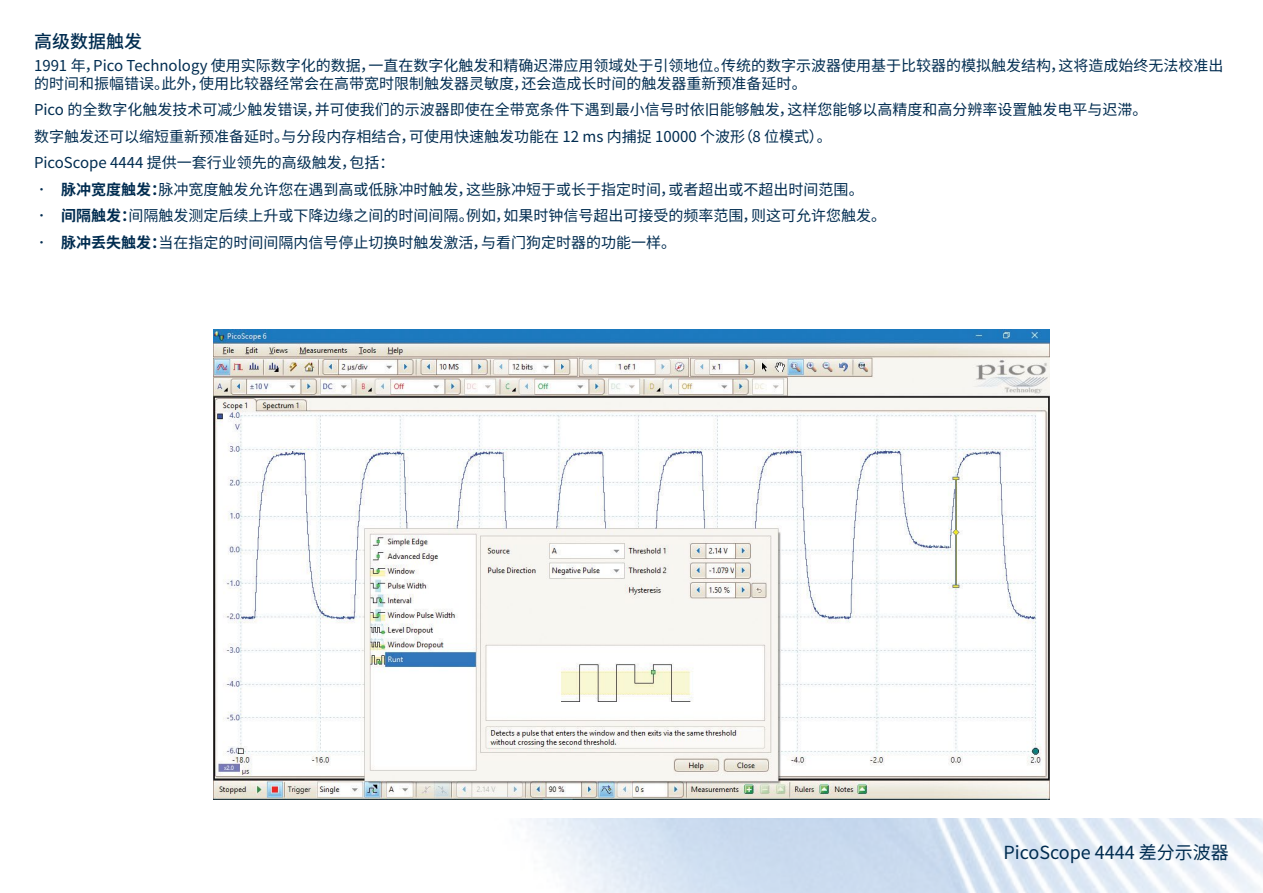
<style>
.page{position:relative;width:1263px;height:893px;background:#fff}
.page>*{position:absolute;margin:0;border:0;box-sizing:border-box;transform-origin:0 0}
.t1{font:18px "Noto Sans CJ Ksc";color:#002c50}
.t2{font:500 18px "Noto Sans CJ Ksc";color:#002c50}
.t3{font:15px/26.5px "Noto Sans CJ Ksc";color:#002c50}
.s1{font-weight:700}
</style>
<div class="page">
<img style="left:528px;top:819px;width:735px;height:74px">
<img style="left:214px;top:330px;width:835px;height:470px">
<p class="t2" style="left:34px;top:32px;width:109px">高级数据触发</p>
<p class="t3" style="left:34px;top:56px;width:1191px;line-height:18px">1991 年，Pico Technology 使用实际数字化的数据，一直在数字化触发和精确迟滞应用领域处于引领地位。传统的数字示波器使用基于比较器的模拟触发结构，这将造成始终无法校准出的时间和振幅错误。此外，使用比较器经常会在高带宽时限制触发器灵敏度，还会造成长时间的触发器重新预准备延时。</p>
<p class="t3" style="left:34px;top:97px;width:1115px">Pico 的全数字化触发技术可减少触发错误，并可使我们的示波器即使在全带宽条件下遇到最小信号时依旧能够触发，这样您能够以高精度和高分辨率设置触发电平与迟滞。数字触发还可以缩短重新预准备延时。与分段内存相结合，可使用快速触发功能在 12 ms 内捕捉 10000 个波形（8 位模式）。<br>PicoScope 4444 提供一套行业领先的高级触发，包括：</p>
<p class="t3" style="left:34px;top:176px;width:831px"><span class="s1">• 脉冲宽度触发：</span>脉冲宽度触发允许您在遇到高或低脉冲时触发，这些脉冲短于或长于指定时间，或者超出或不超出时间范围。</p>
<p class="t3" style="left:34px;top:203px;width:854px"><span class="s1">• 间隔触发：</span>间隔触发测定后续上升或下降边缘之间的时间间隔。例如，如果时钟信号超出可接受的频率范围，则这可允许您触发。</p>
<p class="t3" style="left:34px;top:229px;width:644px"><span class="s1">• 脉冲丢失触发：</span>当在指定的时间间隔内信号停止切换时触发激活，与看门狗定时器的功能一样。</p>
<p class="t1" style="left:1003px;top:842px;width:227px">PicoScope 4444 差分示波器</p>
</div>
